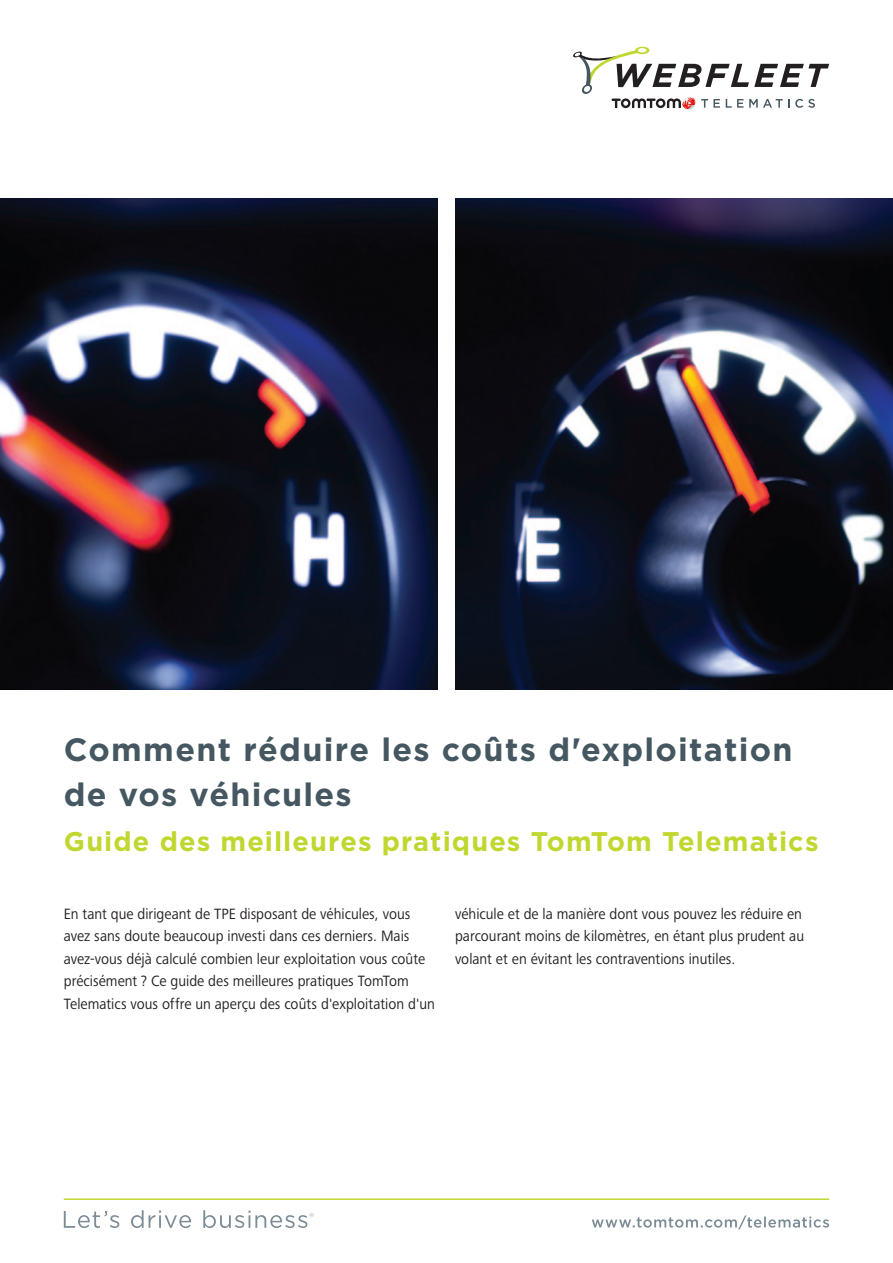
<style>
.page{position:relative;width:893px;height:1263px;background:#fff}
.page>*{position:absolute;margin:0;border:0;box-sizing:border-box;transform-origin:0 0}
.t1{font:700 32.25px/45px "Gotham";letter-spacing:.04em;color:#455760}
.t2{font:700 27px "Gotham";letter-spacing:.04em;color:#c1d72f}
.t3{font:15.45px/22.5px "Frutiger Next Pro";letter-spacing:.005em;color:#231f20;scale:.94 1}
</style>
<div class="page">
<img style="left:0;top:199px;width:438px;height:490px">
<img style="left:455px;top:199px;width:438px;height:490px">
<svg style="left:592px;top:1215px;width:237px;height:14px"></svg>
<svg style="left:64px;top:1210px;width:250px;height:18px"></svg>
<svg style="left:573px;top:47px;width:256px;height:62px"></svg>
<hr style="left:64px;top:1198px;width:765px;height:2px;background:#c1d72f">
<h1 class="t1" style="left:64px;top:727px;width:730px">Comment réduire les coûts d'exploitation de vos véhicules</h1>
<h2 class="t2" style="left:64px;top:826px;width:756px">Guide des meilleures pratiques TomTom Telematics</h2>
<p class="t3" style="left:64px;top:902px;width:396px">En tant que dirigeant de TPE disposant de véhicules, vous avez sans doute beaucoup investi dans ces derniers. Mais avez-vous déjà calculé combien leur exploitation vous coûte précisément ? Ce guide des meilleures pratiques TomTom Telematics vous offre un aperçu des coûts d'exploitation d'un</p>
<p class="t3" style="left:455px;top:902px;width:373px">véhicule et de la manière dont vous pouvez les réduire en parcourant moins de kilomètres, en étant plus prudent au volant et en évitant les contraventions inutiles.</p>
</div>
